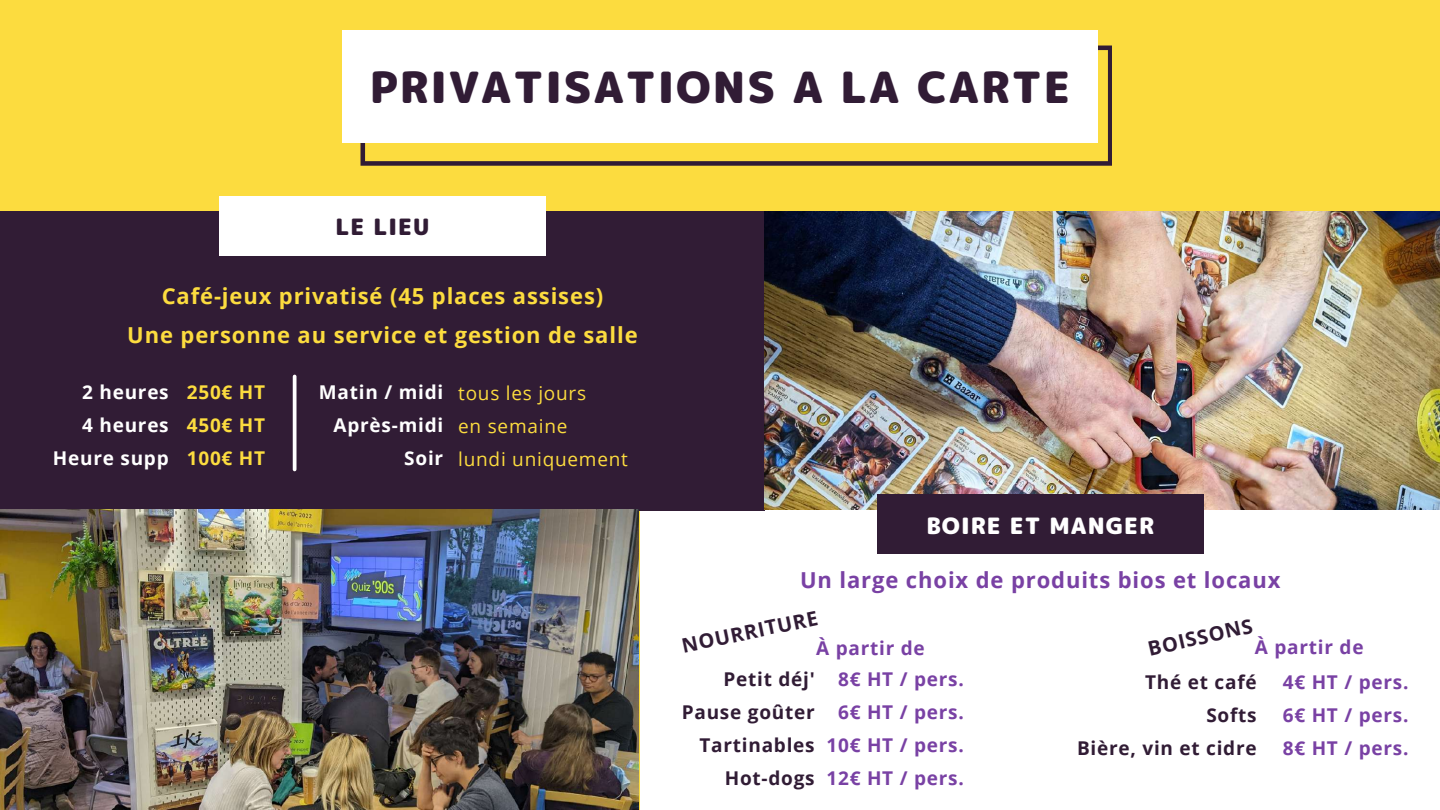
<style>
.page{position:relative;width:1440px;height:810px;background:#fcdc3f}
.page>*{position:absolute;margin:0;border:0;box-sizing:border-box;transform-origin:0 0}
.t1{font:43px "rounded mplus 1 p black";letter-spacing:.045em;color:#311c35}
.t2{font:22.5px "rounded mplus 1 p black";letter-spacing:.045em;color:#fff}
.t3{font:22.5px "rounded mplus 1 p black";letter-spacing:.045em;color:#311c35}
.t4{font:700 22px/38.2px "Open Sans";letter-spacing:.04em;color:#fcdc3f;text-align:center}
.t5{font:700 22px "Open Sans";letter-spacing:.04em;color:#7941a4}
.t6{font:700 20px "Open Sans";color:#311c35}
.t7{font:700 19px/33px "Open Sans";letter-spacing:.04em;color:#7941a4;text-align:right}
.t8{font:700 19px/33px "Open Sans";letter-spacing:.04em;color:#311c35;text-align:right}
.t9{font:700 19px/33px "Open Sans";letter-spacing:.04em;color:#fff;text-align:right}
.t10{font:19px/33px "Open Sans";letter-spacing:.04em;color:#fcdc3f}
.t11{font:700 19px/33px "Open Sans";letter-spacing:.04em;color:#fcdc3f;text-align:justify}
</style>
<div class="page">
<svg style="left:361px;top:46px;width:751px;height:120px"></svg>
<div style="left:342px;top:31px;width:756px;height:112px;background:#fff"></div>
<div style="left:641px;top:510px;width:799px;height:300px;background:#fff"></div>
<div style="left:0;top:211px;width:765px;height:300px;background:#311c35"></div>
<div style="left:219px;top:196px;width:326px;height:60px;background:#fff"></div>
<svg style="left:293px;top:376px;width:4px;height:93px"></svg>
<img style="left:0;top:510px;width:638px;height:300px">
<img style="left:764px;top:211px;width:676px;height:299px">
<div style="left:877px;top:494px;width:326px;height:60px;background:#311c35"></div>
<h1 class="t1" style="left:370px;top:56px;width:702px">PRIVATISATIONS A LA CARTE</h1>
<p class="t3" style="left:336px;top:211px;width:95px">LE LIEU</p>
<p class="t4" style="left:127px;top:277px;width:512px">Café-jeux privatisé (45 places assises)<br>Une personne au service et gestion de salle</p>
<p class="t9" style="left:53px;top:375px;width:117px">2 heures<br>4 heures<br>Heure supp</p>
<p class="t11" style="left:187px;top:375px;width:80px">250€ HT 450€ HT 100€ HT</p>
<p class="t9" style="left:319px;top:375px;width:126px">Matin / midi<br>Après-midi<br>Soir</p>
<p class="t10" style="left:458px;top:376px;width:171px">tous les jours<br>en semaine<br>lundi uniquement</p>
<p class="t2" style="left:927px;top:509px;width:229px">BOIRE ET MANGER</p>
<p class="t5" style="left:800px;top:564px;width:482px">Un large choix de produits bios et locaux</p>
<p class="t6" style="left:679px;top:632px;width:140px;rotate:-12deg">NOURRITURE</p>
<p class="t6" style="left:1145px;top:635px;width:108px;rotate:-13deg">BOISSONS</p>
<p class="t7" style="left:816px;top:631px;width:110px">À partir de</p>
<p class="t7" style="left:1255px;top:630px;width:110px">À partir de</p>
<p class="t8" style="left:682px;top:663px;width:134px">Petit déj'<br>Pause goûter<br>Tartinables<br>Hot-dogs</p>
<p class="t7" style="left:827px;top:662px;width:139px">8€ HT / pers.<br>6€ HT / pers.<br>10€ HT / pers.<br>12€ HT / pers.</p>
<p class="t8" style="left:1077px;top:665px;width:181px">Thé et café<br>Softs<br>Bière, vin et cidre</p>
<p class="t7" style="left:1283px;top:665px;width:127px;text-align:justify">4€ HT / pers.<br>6€ HT / pers.<br>8€ HT / pers.</p>
</div>
